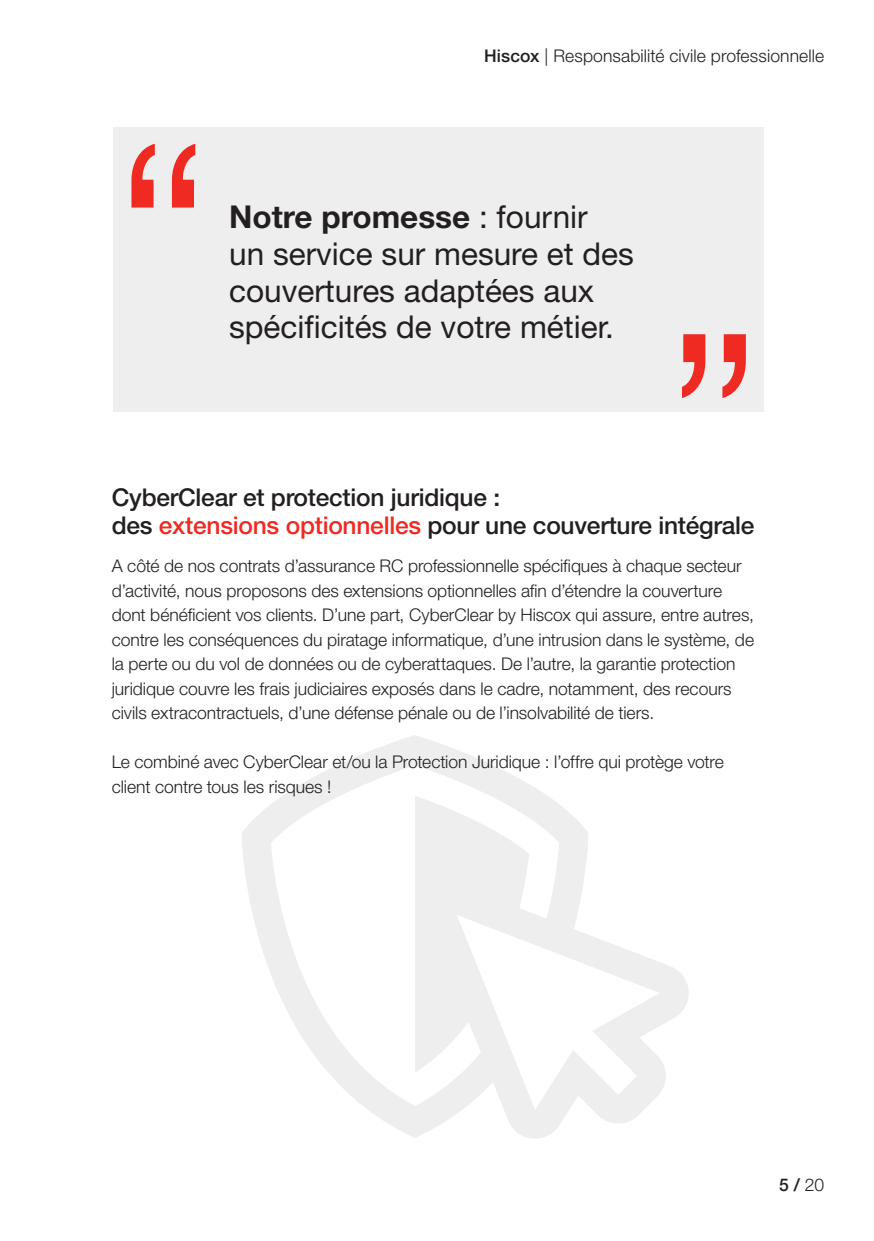
<style>
.page{position:relative;width:874px;height:1241px;background:#fff}
.page>*{position:absolute;margin:0;border:0;box-sizing:border-box;transform-origin:0 0}
.t1{font:31.5px/36.8px "Helvetica Neue LT Std";color:#231f20}
.t2{font:500 24.5px/28px "Helvetica Neue LT Std";letter-spacing:-.01em;color:#231f20}
.t3{font:300 17.5px/24.5px "Helvetica Neue LT Std";letter-spacing:-.005em;color:#231f20}
.t4{font:500 17.5px "Helvetica Neue LT Std";color:#231f20}
.s1{font-weight:500}
.s2{font-weight:700}
.s3{color:#ee2a23}
.s4{font-weight:300}
</style>
<div class="page">
<div style="left:113px;top:127px;width:650px;height:285px;background:#eeeeef"></div>
<svg style="left:131px;top:144px;width:64px;height:63px"></svg>
<svg style="left:682px;top:334px;width:63px;height:64px"></svg>
<svg style="left:242px;top:735px;width:447px;height:403px"></svg>
<p class="t3" style="left:483px;top:43px;width:341px"><span class="s1">Hiscox</span> | Responsabilité civile professionnelle</p>
<h1 class="t1" style="left:229px;top:198px;width:406px"><span class="s2">Notre promesse</span> : fournir<br>un service sur mesure et des couvertures adaptées aux spécificités de votre métier.</h1>
<h2 class="t2" style="left:112px;top:483px;width:644px">CyberClear et protection juridique :<br>des <span class="s3">extensions optionnelles</span> pour une couverture intégrale</h2>
<p class="t3" style="left:112px;top:553px;width:643px">A côté de nos contrats d’assurance RC professionnelle spécifiques à chaque secteur d’activité, nous proposons des extensions optionnelles afin d’étendre la couverture dont bénéficient vos clients. D’une part, CyberClear by Hiscox qui assure, entre autres, contre les conséquences du piratage informatique, d’une intrusion dans le système, de la perte ou du vol de données ou de cyberattaques. De l’autre, la garantie protection juridique couvre les frais judiciaires exposés dans le cadre, notamment, des recours civils extracontractuels, d’une défense pénale ou de l’insolvabilité de tiers.</p>
<p class="t3" style="left:112px;top:749px;width:613px">Le combiné avec CyberClear et/ou la Protection Juridique : l’offre qui protège votre client contre tous les risques !</p>
<p class="t4" style="left:778px;top:1173px;width:47px">5 / <span class="s4">20</span></p>
</div>
